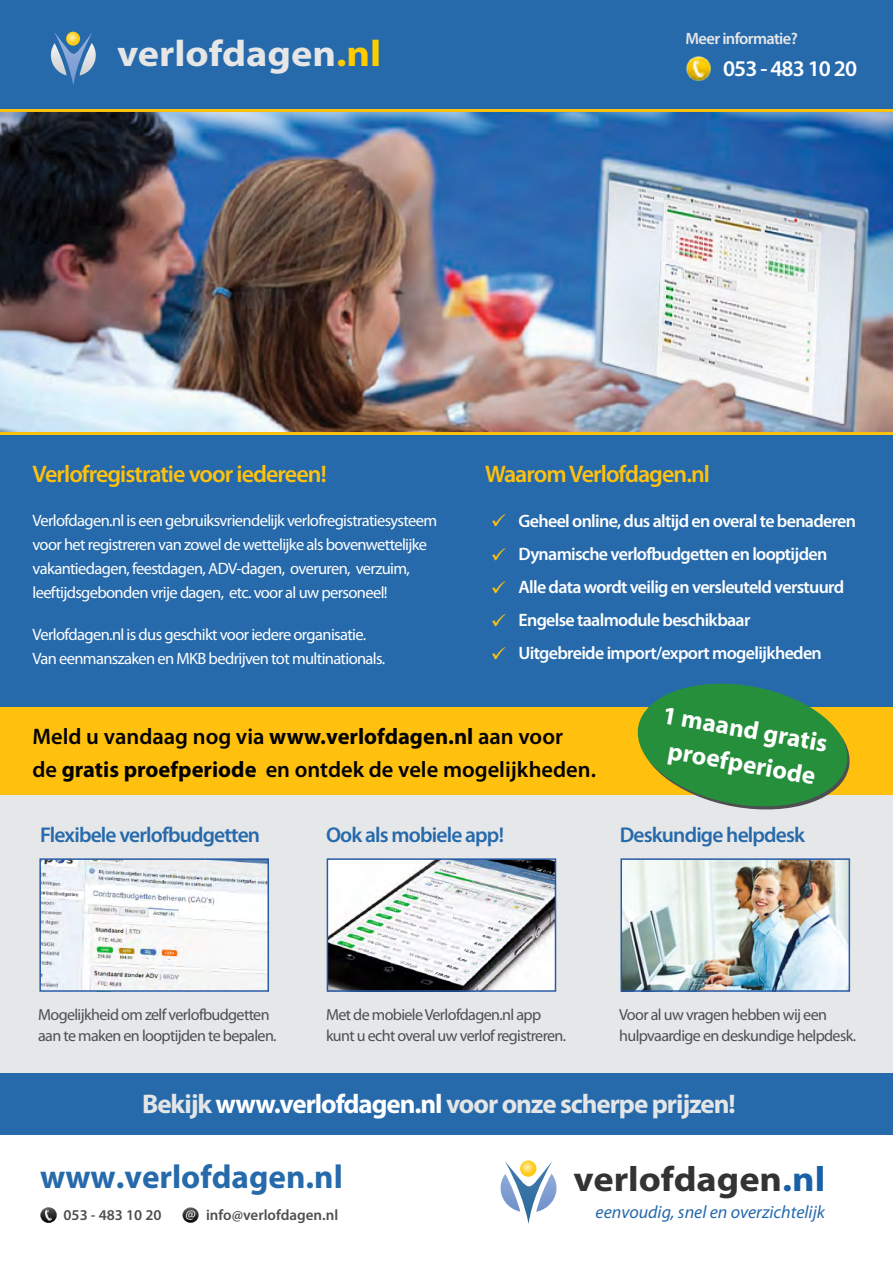
<style>
.page{position:relative;width:893px;height:1263px;background:#fff}
.page>*{position:absolute;margin:0;border:0;box-sizing:border-box;transform-origin:0 0}
.t1{font:700 37.05px "Myriad Pro";color:#e6e6e6;scale:1.09 1}
.t2{font:700 35.25px "Myriad Pro";color:#333;scale:1.09 1}
.t3{font:700 33.15px "Myriad";color:#266aac}
.t4{font:700 27px "Myriad Pro";letter-spacing:-.04em;color:#e4e5e5}
.t5{font:700 25.35px/33.9px "Myriad";color:#fff;text-align:center}
.t6{font:600 24px "Myriad Pro";letter-spacing:-.04em;color:#ffc10e}
.t7{font:600 22.5px/33px "Myriad Pro";color:#000}
.t8{font:600 22.5px "Myriad Pro";letter-spacing:-.04em;color:#fff}
.t9{font:600 21.45px "Myriad Pro";letter-spacing:-.04em;color:#266aac}
.t10{font:19.5px/33.2px "Wingdings";color:#ffc10e;text-align:justify}
.t11{font:600 18px/33px "Myriad Pro";letter-spacing:-.04em;color:#fff}
.t12{font:italic 18px "Myriad Pro";color:#266aac}
.t13{font:16.5px/24px "Myriad Pro";letter-spacing:-.04em;color:#fff}
.t14{font:600 16.5px "Myriad Pro";letter-spacing:-.04em;color:#e6e7e8}
.t15{font:16.05px/20.9px "Myriad Pro";letter-spacing:-.04em;color:#4e4f51}
.t16{font:600 15px "Myriad Pro";color:#4e4f51}
.s1{color:#fc0}
.s2{font-weight:700}
.s3{color:#fff}
.s4{color:#1861a7}
</style>
<div class="page">
<div style="left:0;top:434px;width:893px;height:278px;background:#266aac"></div>
<div style="left:0;top:0;width:893px;height:117px;background:#266aac"></div>
<div style="left:0;top:1072px;width:893px;height:62px;background:#266aac"></div>
<div style="left:0;top:787px;width:893px;height:285px;background:#e6e7e8"></div>
<img style="left:0;top:112px;width:893px;height:320px">
<img style="left:40px;top:1207px;width:17px;height:16px">
<img style="left:182px;top:1207px;width:17px;height:16px">
<div style="left:0;top:707px;width:893px;height:87px;background:#ffc10e"></div>
<svg style="left:42px;top:861px;width:224px;height:128px"></svg>
<div style="left:39px;top:858px;width:230px;height:134px;border:2px solid #285aa8"></div>
<img style="left:330px;top:861px;width:223px;height:128px">
<div style="left:327px;top:858px;width:229px;height:134px;border:2px solid #285aa8"></div>
<img style="left:623px;top:861px;width:224px;height:128px">
<div style="left:620px;top:858px;width:230px;height:134px;border:2px solid #285aa8"></div>
<svg style="left:50px;top:32px;width:46px;height:53px"></svg>
<svg style="left:66px;top:32px;width:14px;height:14px"></svg>
<hr style="left:0;top:109px;width:893px;height:3px;background:#ffc10e">
<hr style="left:0;top:432px;width:893px;height:3px;background:#ffc10e">
<svg style="left:633px;top:683px;width:222px;height:127px"></svg>
<img style="left:686px;top:56px;width:25px;height:25px">
<svg style="left:500px;top:1161px;width:57px;height:63px"></svg>
<svg style="left:520px;top:1160px;width:16px;height:17px"></svg>
<p class="t1" style="left:117px;top:30px;width:244px">verlofdagen<span class="s1">.nl</span></p>
<p class="t14" style="left:686px;top:27px;width:114px">Meer informatie?</p>
<p class="t8" style="left:723px;top:54px;width:136px">053 - 483 10 20</p>
<p class="t6" style="left:32px;top:459px;width:296px">Verlofregistratie voor iedereen!</p>
<p class="t13" style="left:32px;top:508px;width:406px">Verlofdagen.nl is een gebruiksvriendelijk verlofregistratiesysteem voor het registreren van zowel de wettelijke als bovenwettelijke vakantiedagen, feestdagen, ADV-dagen, overuren, verzuim, leeftijdsgebonden vrije dagen, etc. voor al uw personeel!</p>
<p class="t13" style="left:32px;top:622px;width:354px">Verlofdagen.nl is dus geschikt voor iedere organisatie.<br>Van eenmanszaken en MKB bedrijven tot multinationals.</p>
<p class="t6" style="left:485px;top:459px;width:227px">Waarom Verlofdagen.nl</p>
<p class="t11" style="left:518px;top:504px;width:339px">Geheel online, dus altijd en overal te benaderen Dynamische verlofbudgetten en looptijden Alle data wordt veilig en versleuteld verstuurd Engelse taalmodule beschikbaar<br>Uitgebreide import/export mogelijkheden</p>
<p class="t10" style="left:491px;top:506px;width:17px">✓ ✓ ✓ ✓ ✓</p>
<p class="t7" style="left:32px;top:719px;width:565px">Meld u vandaag nog via <span class="s2">www.verlofdagen.nl</span> aan voor<br>de <span class="s2">gratis proefperiode</span> en ontdek de vele mogelijkheden.</p>
<p class="t9" style="left:40px;top:821px;width:221px">Flexibele verlofbudgetten</p>
<p class="t9" style="left:326px;top:821px;width:180px">Ook als mobiele app!</p>
<p class="t5" style="left:666px;top:699px;width:169px;rotate:10deg">1 maand gratis proefperiode</p>
<p class="t9" style="left:620px;top:821px;width:187px">Deskundige helpdesk</p>
<p class="t15" style="left:38px;top:1004px;width:240px">Mogelijkheid om zelf verlofbudgetten aan te maken en looptijden te bepalen.</p>
<p class="t15" style="left:326px;top:1004px;width:242px">Met de mobiele Verlofdagen.nl app kunt u echt overal uw verlof registreren.</p>
<p class="t15" style="left:619px;top:1004px;width:239px">Voor al uw vragen hebben wij een hulpvaardige en deskundige helpdesk.</p>
<p class="t4" style="left:142px;top:1086px;width:595px">Bekijk <span class="s3">www.verlofdagen.nl</span> voor onze scherpe prijzen!</p>
<p class="t3" style="left:40px;top:1160px;width:304px">www.verlofdagen.nl</p>
<p class="t16" style="left:64px;top:1205px;width:100px">053 - 483 10 20</p>
<p class="t16" style="left:206px;top:1205px;width:134px">info@verlofdagen.nl</p>
<p class="t2" style="left:574px;top:1156px;width:232px">verlofdagen<span class="s4">.nl</span></p>
<p class="t12" style="left:596px;top:1200px;width:231px">eenvoudig, snel en overzichtelijk</p>
</div>
